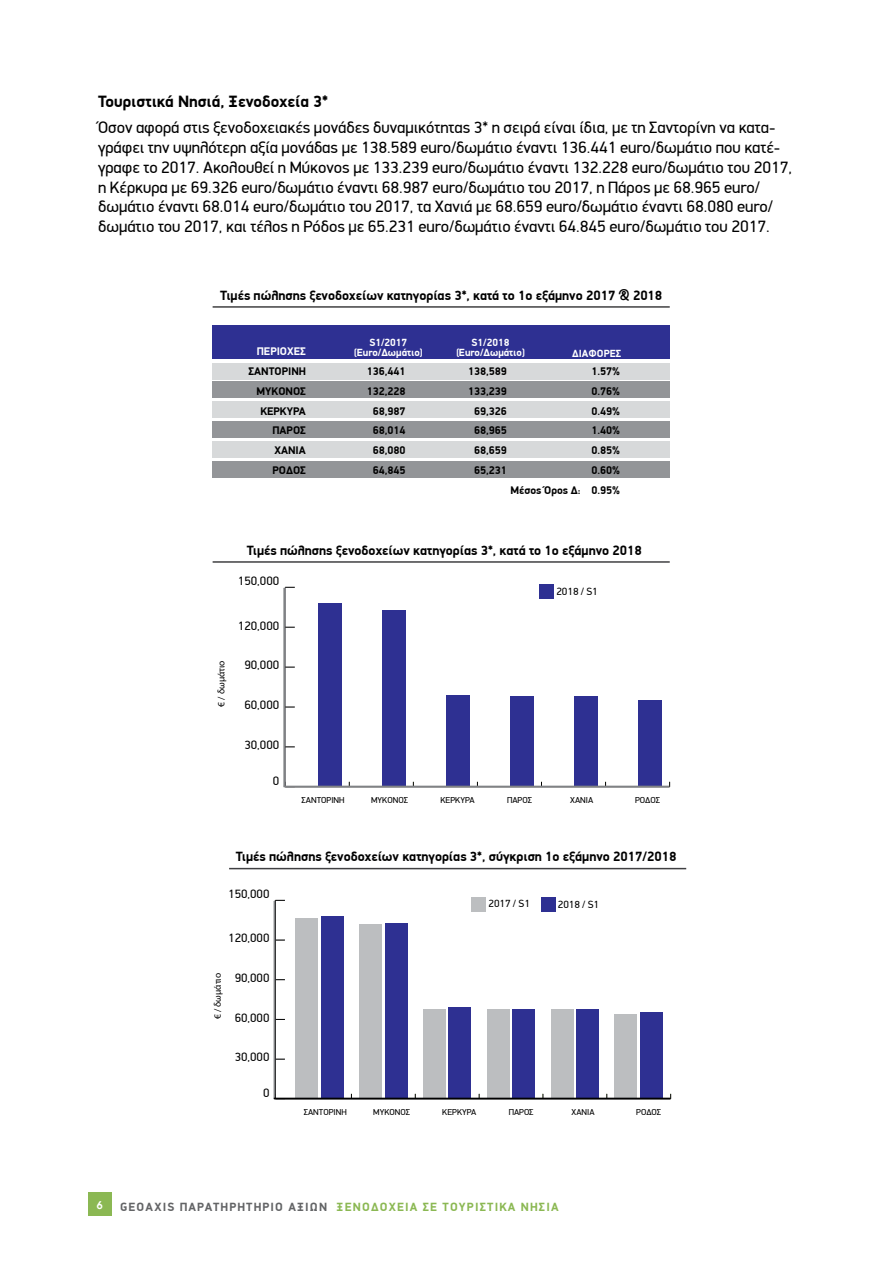
<style>
.page{position:relative;width:893px;height:1263px;background:#fff}
.page>*{position:absolute;margin:0;border:0;box-sizing:border-box;transform-origin:0 0}
.t1{font:16.5px/19.8px "PF Din Display";color:#000}
.t2{font:700 16.5px "PF Din Display";color:#000}
.t3{font:700 13.5px "PF Din Display";color:#000}
.t4{font:12.15px "PF Din Display";color:#000}
.t5{font:700 12px "PF Din Display";letter-spacing:.1em;color:#8bb853}
.t6{font:700 11.1px/19.8px "PF Din Display";color:#000;text-align:center}
.t7{font:700 11.1px "PF Din Display";color:#fff}
.t8{font:700 10.5px/9.9px "PF Din Display";color:#fff;text-align:center}
.t9{font:10.5px "PF Din Display";color:#000}
.t10{font:700 10.5px "Mg Avant GUC Pol";color:#fff}
.t11{font:10.35px "PF Din Display";color:#000}
.t12{font:9.6px "Myriad Pro";color:#000}
.t13{font:8.7px "PF Din Display";color:#000}
.s1{color:#636466}
</style>
<div class="page">
<hr style="left:285px;top:587px;width:1px;height:200px;background:#6d6e71">
<div style="left:318px;top:603px;width:24px;height:184px;background:#2e3092"></div>
<div style="left:383px;top:610px;width:23px;height:177px;background:#2e3092"></div>
<div style="left:447px;top:695px;width:23px;height:92px;background:#2e3092"></div>
<div style="left:511px;top:696px;width:23px;height:91px;background:#2e3092"></div>
<div style="left:575px;top:696px;width:23px;height:91px;background:#2e3092"></div>
<div style="left:639px;top:700px;width:23px;height:87px;background:#2e3092"></div>
<hr style="left:283px;top:588px;width:2px;height:199px;background:#808285">
<div style="left:539px;top:584px;width:15px;height:14px;background:#2e3092"></div>
<hr style="left:284px;top:786px;width:385px;height:1px;background:#808285">
<hr style="left:213px;top:561px;width:457px;height:2px;background:#404042">
<hr style="left:275px;top:900px;width:1px;height:199px;background:#000">
<svg style="left:275px;top:1094px;width:10px;height:4px"></svg>
<div style="left:321px;top:916px;width:23px;height:183px;background:#2e3092"></div>
<div style="left:385px;top:923px;width:23px;height:176px;background:#2e3092"></div>
<div style="left:448px;top:1007px;width:23px;height:92px;background:#2e3092"></div>
<div style="left:512px;top:1009px;width:23px;height:90px;background:#2e3092"></div>
<div style="left:576px;top:1009px;width:23px;height:90px;background:#2e3092"></div>
<div style="left:640px;top:1013px;width:23px;height:86px;background:#2e3092"></div>
<div style="left:295px;top:918px;width:23px;height:180px;background:#bcbec0"></div>
<div style="left:359px;top:924px;width:23px;height:175px;background:#bcbec0"></div>
<div style="left:423px;top:1009px;width:23px;height:90px;background:#bcbec0"></div>
<div style="left:487px;top:1009px;width:23px;height:90px;background:#bcbec0"></div>
<div style="left:551px;top:1009px;width:23px;height:90px;background:#bcbec0"></div>
<div style="left:614px;top:1014px;width:23px;height:85px;background:#bcbec0"></div>
<hr style="left:274px;top:901px;width:1px;height:198px;background:#808285">
<div style="left:471px;top:897px;width:15px;height:14px;background:#bcbec0"></div>
<div style="left:541px;top:897px;width:14px;height:14px;background:#2e3092"></div>
<hr style="left:274px;top:1098px;width:396px;height:1px;background:#000">
<hr style="left:229px;top:868px;width:457px;height:1px;background:#404042">
<div style="left:213px;top:441px;width:457px;height:16px;background:#d7d9da"></div>
<div style="left:213px;top:401px;width:457px;height:16px;background:#d7d9da"></div>
<div style="left:213px;top:363px;width:457px;height:16px;background:#d7d9da"></div>
<div style="left:213px;top:326px;width:457px;height:33px;background:#2e3092"></div>
<div style="left:213px;top:421px;width:457px;height:16px;background:#939598"></div>
<div style="left:213px;top:462px;width:457px;height:16px;background:#939598"></div>
<div style="left:213px;top:382px;width:457px;height:16px;background:#939598"></div>
<hr style="left:213px;top:306px;width:457px;height:2px;background:#404042">
<div style="left:88px;top:1193px;width:23px;height:23px;background:#8bb853"></div>
<p class="t2" style="left:98px;top:92px;width:231px">Τουριστικά Νησιά, Ξενοδοχεία 3*</p>
<p class="t1" style="left:98px;top:118px;width:695px">Όσον αφορά στις ξενοδοχειακές μονάδες δυναμικότητας 3* η σειρά είναι ίδια, με τη Σαντορίνη να κατα&shy;γράφει την υψηλότερη αξία μονάδας με 138.589 euro/δωμάτιο έναντι 136.441 euro/δωμάτιο που κατέ&shy;γραφε το 2017. Ακολουθεί η Μύκονος με 133.239 euro/δωμάτιο έναντι 132.228 euro/δωμάτιο του 2017, η Κέρκυρα με 69.326 euro/δωμάτιο έναντι 68.987 euro/δωμάτιο του 2017, η Πάρος με 68.965 euro/ δωμάτιο έναντι 68.014 euro/δωμάτιο του 2017, τα Χανιά με 68.659 euro/δωμάτιο έναντι 68.080 euro/ δωμάτιο του 2017, και τέλος η Ρόδος με 65.231 euro/δωμάτιο έναντι 64.845 euro/δωμάτιο του 2017.</p>
<p class="t3" style="left:220px;top:287px;width:444px">Τιμές πώλησης ξενοδοχείων κατηγορίας 3*, κατά το 1ο εξάμηνο 2017 &amp; 2018</p>
<p class="t8" style="left:354px;top:337px;width:71px">S1/2017 (Euro/Δωµάτιο)</p>
<p class="t8" style="left:456px;top:337px;width:71px">S1/2018 (Euro/Δωµάτιο)</p>
<p class="t8" style="left:572px;top:348px;width:50px">ΔΙΑΦΟΡΕΣ</p>
<p class="t7" style="left:257px;top:345px;width:50px">ΠΕΡΙΟΧΕΣ</p>
<p class="t6" style="left:248px;top:361px;width:59px;text-align:right">ΣΑΝΤΟΡΙΝΗ<br>ΜΥΚΟΝΟΣ<br>ΚΕΡΚΥΡΑ<br>ΠΑΡΟΣ<br>ΧΑΝΙΑ<br>ΡΟΔΟΣ</p>
<p class="t6" style="left:367px;top:361px;width:40px">136,441<br>132,228<br>68,987<br>68,014<br>68,080<br>64,845</p>
<p class="t6" style="left:468px;top:361px;width:40px">138,589<br>133,239<br>69,326<br>68,965<br>68,659<br>65,231</p>
<p class="t6" style="left:591px;top:361px;width:30px;text-align:justify">1.57% 0.76% 0.49% 1.40% 0.85% 0.60% 0.95%</p>
<p class="t6" style="left:511px;top:480px;width:71px">Μέσος Όρος Δ:</p>
<p class="t3" style="left:247px;top:542px;width:397px">Τιμές πώλησης ξενοδοχείων κατηγορίας 3*, κατά το 1ο εξάμηνο 2018</p>
<p class="t4" style="left:238px;top:574px;width:43px">150,000</p>
<p class="t12" style="left:215px;top:706px;width:48px;rotate:-90deg">€ / δωμάτιο</p>
<p class="t4" style="left:238px;top:618px;width:43px">120,000</p>
<p class="t4" style="left:244px;top:658px;width:36px">90,000</p>
<p class="t4" style="left:244px;top:698px;width:36px">60,000</p>
<p class="t4" style="left:244px;top:738px;width:36px">30,000</p>
<p class="t4" style="left:273px;top:773px;width:8px">0</p>
<p class="t9" style="left:556px;top:584px;width:43px">2018 / S1</p>
<p class="t13" style="left:301px;top:794px;width:45px">ΣΑΝΤΟΡΙΝΗ</p>
<p class="t13" style="left:371px;top:794px;width:38px">ΜΥΚΟΝΟΣ</p>
<p class="t13" style="left:440px;top:794px;width:36px">KEΡΚΥΡΑ</p>
<p class="t13" style="left:507px;top:794px;width:27px">ΠΑΡΟΣ</p>
<p class="t13" style="left:570px;top:794px;width:25px">ΧΑΝΙΑ</p>
<p class="t13" style="left:635px;top:794px;width:27px">ΡΟΔΟΣ</p>
<p class="t3" style="left:236px;top:848px;width:442px">Τιμές πώλησης ξενοδοχείων κατηγορίας 3*, σύγκριση 1ο εξάμηνο 2017/2018</p>
<p class="t4" style="left:228px;top:887px;width:43px">150,000</p>
<p class="t4" style="left:228px;top:931px;width:43px">120,000</p>
<p class="t12" style="left:212px;top:1019px;width:47px;rotate:-90deg">€ / δωμάτιο</p>
<p class="t4" style="left:235px;top:970px;width:36px">90,000</p>
<p class="t4" style="left:235px;top:1010px;width:36px">60,000</p>
<p class="t4" style="left:235px;top:1050px;width:36px">30,000</p>
<p class="t4" style="left:263px;top:1085px;width:8px">0</p>
<p class="t11" style="left:489px;top:897px;width:43px">2017 / S1</p>
<p class="t11" style="left:558px;top:898px;width:43px">2018 / S1</p>
<p class="t13" style="left:304px;top:1106px;width:44px">ΣΑΝΤΟΡΙΝΗ</p>
<p class="t13" style="left:373px;top:1106px;width:38px">ΜΥΚΟΝΟΣ</p>
<p class="t13" style="left:442px;top:1106px;width:36px">KEΡΚΥΡΑ</p>
<p class="t13" style="left:509px;top:1106px;width:26px">ΠΑΡΟΣ</p>
<p class="t13" style="left:572px;top:1106px;width:24px">ΧΑΝΙΑ</p>
<p class="t13" style="left:636px;top:1106px;width:26px">ΡΟΔΟΣ</p>
<p class="t10" style="left:97px;top:1199px;width:8px">6</p>
<p class="t5" style="left:120px;top:1199px;width:433px"><span class="s1">GEOAXIS ΠΑΡΑΤΗΡΗΤΗΡΙ Ο ΑΞΙ ΩΝ</span> ΞΕΝΟΔΟΧΕΊΑ ΣΕ ΤΟΥΡΙΣΤΙ ΚΆ ΝΗΣΙΆ</p>
</div>
